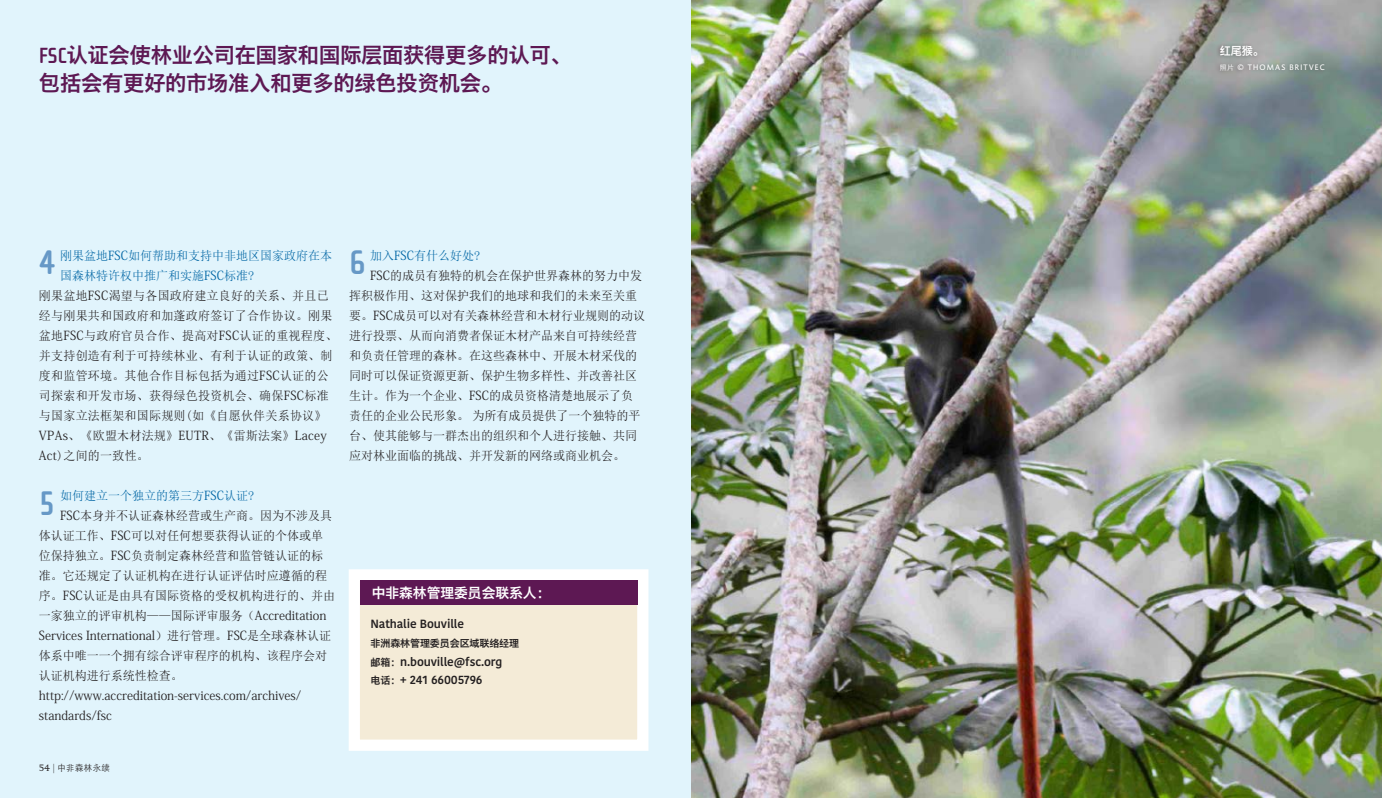
<style>
.page{position:relative;width:1382px;height:798px;background:#fff}
.page>*{position:absolute;margin:0;border:0;box-sizing:border-box;transform-origin:0 0}
.heading{font:700 35px "Cholla Sans";color:#6698c6}
.streamer{font:21.25px/27.5px "Hiragino Sans GB W6";letter-spacing:-.01em;color:#5d1853}
.CN_Kaderkop_wit{font:13.75px "Hiragino Sans GB W6";color:#fff}
.CN_brood{font:12.5px/20px "Sim Sun";color:#231f20;scale:.96 1}
.CN_brood-2{font:12.5px/20px "Sim Sun";letter-spacing:.02em;color:#231f20;scale:.96 1}
.CN_brood-3{font:12.5px/20px "Sim Sun";color:#0065a4;scale:.96 1}
.CN_brood-4{font:12.5px/20px "Koz Min Pr 6 N";color:#231f20;scale:.96 1}
.CN_Kader{font:600 11.88px "Kohinoor Devanagari";letter-spacing:-.01em;color:#231f20}
.CN_Bijschrift_wit{font:11.25px "Hiragino Sans GB W6";color:#fff}
.CN_Kader-2{font:10px "Hiragino Sans GB W6";letter-spacing:-.01em;color:#231f20}
.t1{font:300 8.75px "ST Heiti TC";letter-spacing:.06em;color:#231f20;scale:.95 1}
.fotocredit{font:8.12px "DTL Caspari T";letter-spacing:.145em;color:#fff}
.s1{font-family:"Cholla Sans";font-weight:700;font-size:22.5px}
.s2{font-family:"Sim Hei";font-size:6.88px}
.s3{font-family:"Koz Min Pr 6 N"}
.s4{font-family:"Hiragino Sans GB W6";font-weight:400;font-size:10px}
.s5{font-family:"DTL Documenta T";font-weight:400;font-size:9.38px}
.s6{font-family:"DTL Documenta ST";font-weight:400;font-size:9.38px}
</style>
<div class="page">
<div style="left:0;top:0;width:691px;height:797px;background:#e1f4fc"></div>
<img style="left:691px;top:0;width:691px;height:797px">
<div style="left:1215px;top:43px;width:112px;height:32px;background:#231f20;opacity:.4"></div>
<div style="left:354px;top:574px;width:289px;height:171px;background:#f4ebd7"></div>
<div style="left:349px;top:569px;width:299px;height:181px;border:11px solid #fff"></div>
<div style="left:360px;top:580px;width:277px;height:24px;background:#5d1853"></div>
<p class="streamer" style="left:39px;top:40px;width:534px"><span class="s1">FSC</span>认证会使林业公司在国家和国际层面获得更多的认可、包括会有更好的市场准入和更多的绿色投资机会。</p>
<p class="CN_Bijschrift_wit" style="left:1220px;top:43px;width:46px">红尾猴。</p>
<p class="fotocredit" style="left:1220px;top:62px;width:106px"><span class="s2">照片</span> © THOMAS BRITVEC</p>
<p class="heading" style="left:39px;top:243px;width:18px">4</p>
<p class="CN_brood-3" style="left:60px;top:245px;width:285px">刚果盆地<span class="s3">FSC</span>如何帮助和支持中非地区国家政府在本国森林特许权中推广和实施<span class="s3">FSC</span>标准?</p>
<p class="CN_brood-2" style="left:39px;top:285px;width:312px">刚果盆地<span class="s3">FSC</span>渴望与各国政府建立良好的关系、并且已经与刚果共和国政府和加蓬政府签订了合作协议。刚果盆地<span class="s3">FSC</span>与政府官员合作、提高对<span class="s3">FSC</span>认证的重视程度、并支持创造有利于可持续林业、有利于认证的政策、制度和监管环境。其他合作目标包括为通过<span class="s3">FSC</span>认证的公司探索和开发市场、获得绿色投资机会、确保<span class="s3">FSC</span>标准与国家立法框架和国际规则(如《自愿伙伴关系协议》<br><span class="s3">VPAs</span>、《欧盟木材法规》<span class="s3">EUTR</span>、《雷斯法案》<span class="s3">Lacey<br>Act</span>)之间的一致性。</p>
<p class="heading" style="left:39px;top:483px;width:18px">5</p>
<p class="CN_brood-3" style="left:60px;top:485px;width:204px">如何建立一个独立的第三方<span class="s3">FSC</span>认证?</p>
<p class="CN_brood" style="left:39px;top:505px;width:310px;text-indent:21px"><span class="s3">FSC</span>本身并不认证森林经营或生产商。因为不涉及具体认证工作、<span class="s3">FSC</span>可以对任何想要获得认证的个体或单位保持独立。<span class="s3">FSC</span>负责制定森林经营和监管链认证的标准。它还规定了认证机构在进行认证评估时应遵循的程序。<span class="s3">FSC</span>认证是由具有国际资格的受权机构进行的、并由一家独立的评审机构——国际评审服务（<span class="s3">Accreditation<br>Services International</span>）进行管理。<span class="s3">FSC</span>是全球森林认证体系中唯一一个拥有综合评审程序的机构、该程序会对认证机构进行系统性检查。</p>
<p class="CN_brood-4" style="left:39px;top:685px;width:275px">http://www.accreditation-services.com/archives/ standards/fsc</p>
<p class="heading" style="left:349px;top:243px;width:18px">6</p>
<p class="CN_brood-3" style="left:370px;top:245px;width:116px">加入<span class="s3">FSC</span>有什么好处?</p>
<p class="CN_brood" style="left:349px;top:265px;width:310px;text-indent:21px"><span class="s3">FSC</span>的成员有独特的机会在保护世界森林的努力中发挥积极作用、这对保护我们的地球和我们的未来至关重要。<span class="s3">FSC</span>成员可以对有关森林经营和木材行业规则的动议进行投票、从而向消费者保证木材产品来自可持续经营和负责任管理的森林。在这些森林中、开展木材采伐的同时可以保证资源更新、保护生物多样性、并改善社区生计。作为一个企业、<span class="s3">FSC</span>的成员资格清楚地展示了负责任的企业公民形象。为所有成员提供了一个独特的平台、使其能够与一群杰出的组织和个人进行接触、共同应对林业面临的挑战、并开发新的网络或商业机会。</p>
<p class="CN_Kaderkop_wit" style="left:372px;top:583px;width:180px">中非森林管理委员会联系人：</p>
<p class="CN_Kader" style="left:371px;top:617px;width:95px">Nathalie Bouville</p>
<p class="CN_Kader-2" style="left:371px;top:636px;width:150px">非洲森林管理委员会区域联络经理</p>
<p class="CN_Kader" style="left:371px;top:654px;width:133px"><span class="s4">邮箱：</span>n.bouville@fsc.org</p>
<p class="CN_Kader" style="left:371px;top:673px;width:114px"><span class="s4">电话：</span>+ 241 66005796</p>
<p class="t1" style="left:39px;top:760px;width:76px"><span class="s5">54</span> <span class="s6">|</span> 中非森林永续</p>
</div>
